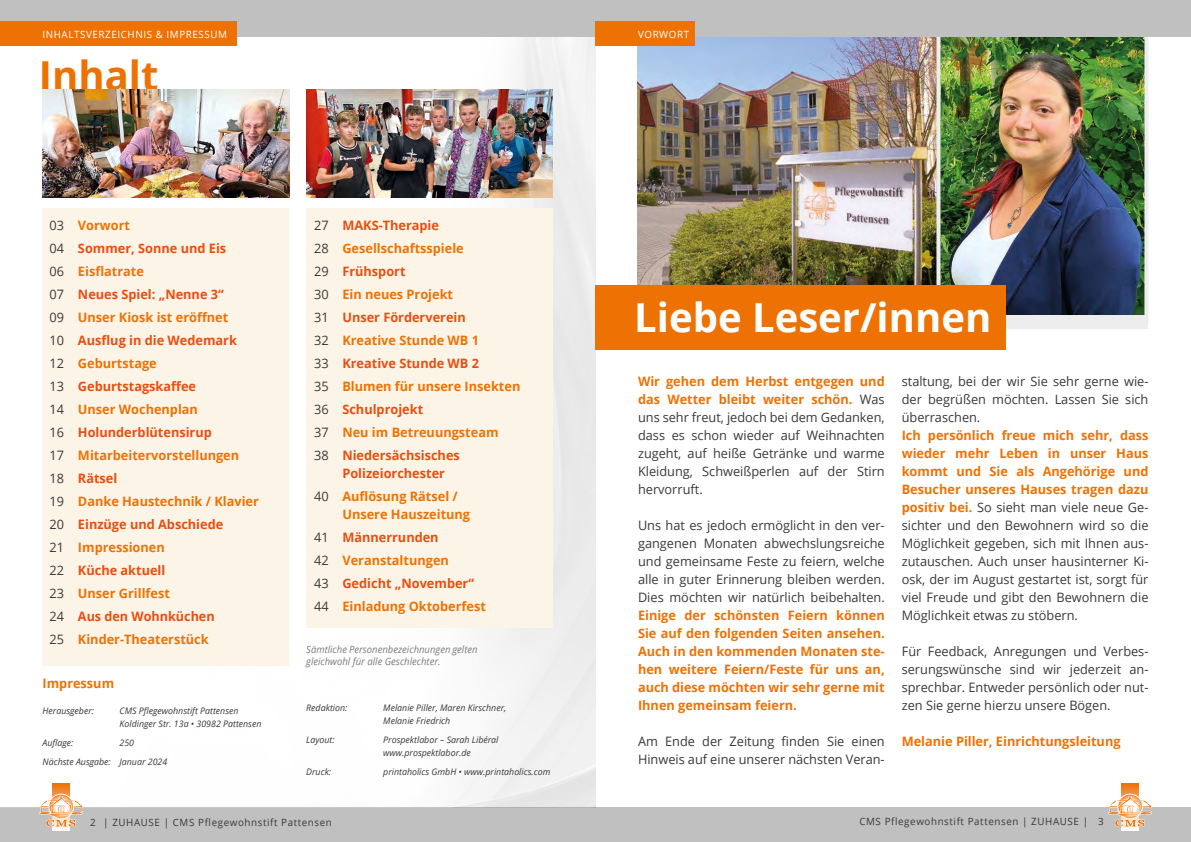
<style>
.page{position:relative;width:1191px;height:842px;background:#fff}
.page>*{position:absolute;margin:0;border:0;box-sizing:border-box;transform-origin:0 0}
.t1{font:700 40px "Open Sans";color:#fff}
.t2{font:700 40px "Open Sans";color:#ee7203}
.t3{font:13px/18px "Open Sans";color:#3a3938;text-align:justify}
.t4{font:700 13px/23px "Open Sans";color:#ee7203}
.t5{font:700 13px/23px "Open Sans";color:#e94e0f}
.t6{font:10px "Open Sans";letter-spacing:.06em;color:#3a3938}
.t7{font:italic 10px/12px "Open Sans";color:#7d7c7b;scale:.95 1}
.t8{font:10px "Open Sans";letter-spacing:.06em;color:#fff}
.t9{font:italic 9px/13px "Open Sans";color:#3a3938}
.s1{font-weight:400;color:#3a3938}
.s2{color:#e94e0f}
.s3{color:#ee7203}
.s4{font-weight:700;color:#ee7203}
</style>
<div class="page">
<div style="left:0;top:807px;width:1191px;height:35px;background:#c1c0c0"></div>
<img style="left:42px;top:36px;width:554px;height:771px">
<img style="left:637px;top:36px;width:299px;height:249px">
<img style="left:941px;top:36px;width:202px;height:280px">
<div style="left:936px;top:16px;width:212px;height:306px;border:4px solid #eeeded"></div>
<div style="left:0;top:0;width:1191px;height:36px;background:#c1c0c0"></div>
<div style="left:0;top:22px;width:236px;height:24px;background:#ee7203"></div>
<svg style="left:53px;top:784px;width:17px;height:46px"></svg>
<div style="left:49px;top:794px;width:25px;height:25px;border:1px solid #fff;border-radius:50%"></div>
<svg style="left:39px;top:796px;width:44px;height:31px"></svg>
<div style="left:595px;top:22px;width:100px;height:24px;background:#ee7203"></div>
<div style="left:43px;top:208px;width:246px;height:457px;background:#fdf4e8"></div>
<div style="left:306px;top:208px;width:247px;height:420px;background:#fdf4e8"></div>
<img style="left:43px;top:90px;width:246px;height:107px">
<img style="left:306px;top:90px;width:247px;height:107px">
<div style="left:595px;top:316px;width:552px;height:13px;background:#eeeded"></div>
<div style="left:596px;top:285px;width:410px;height:65px;background:#ee7203"></div>
<svg style="left:1121px;top:784px;width:18px;height:46px"></svg>
<div style="left:1117px;top:794px;width:25px;height:25px;border:1px solid #fff;border-radius:50%"></div>
<svg style="left:1108px;top:796px;width:44px;height:31px"></svg>
<p class="t8" style="left:43px;top:27px;width:186px">INHALTSVERZEICHNIS &amp; IMPRESSUM</p>
<h1 class="t2" style="left:39px;top:47px;width:121px">Inhalt</h1>
<p class="t4" style="left:50px;top:213px;width:211px"><span class="s1">03</span> Vorwort<br><span class="s1">04</span> <span class="s2">Sommer, Sonne und Eis<br></span><span class="s1">06</span> Eisflatrate<br><span class="s1">07</span> <span class="s2">Neues Spiel: „Nenne 3“<br></span><span class="s1">09</span> Unser Kiosk ist eröffnet<br><span class="s1">10</span> <span class="s2">Ausflug in die Wedemark<br></span><span class="s1">12</span> Geburtstage<br><span class="s1">13</span> <span class="s2">Geburtstagskaffee<br></span><span class="s1">14</span> Unser Wochenplan<br><span class="s1">16</span> <span class="s2">Holunderblütensirup<br></span><span class="s1">17</span> Mitarbeitervorstellungen<br><span class="s1">18</span> <span class="s2">Rätsel<br></span><span class="s1">19</span> Danke Haustechnik / Klavier<br><span class="s1">20</span> <span class="s2">Einzüge und Abschiede<br></span><span class="s1">21</span> Impressionen<br><span class="s1">22</span> <span class="s2">Küche aktuell<br></span><span class="s1">23</span> Unser Grillfest<br><span class="s1">24</span> <span class="s2">Aus den Wohnküchen<br></span><span class="s1">25</span> Kinder-Theaterstück</p>
<p class="t4" style="left:314px;top:213px;width:208px"><span class="s1">27</span> <span class="s2">MAKS-Therapie<br></span><span class="s1">28</span> Gesellschaftsspiele<br><span class="s1">29</span> <span class="s2">Frühsport<br></span><span class="s1">30</span> Ein neues Projekt<br><span class="s1">31</span> <span class="s2">Unser Förderverein<br></span><span class="s1">32</span> Kreative Stunde WB 1<br><span class="s1">33</span> <span class="s2">Kreative Stunde WB 2<br></span><span class="s1">35</span> Blumen für unsere Insekten<br><span class="s1">36</span> <span class="s2">Schulprojekt<br></span><span class="s1">37</span> Neu im Betreuungsteam<br><span class="s1">38</span> <span class="s2">Niedersächsisches</span></p>
<p class="t5" style="left:314px;top:461px;width:145px;text-indent:28px">Polizeiorchester<br><span class="s1">40</span> <span class="s3">Auflösung Rätsel /</span></p>
<p class="t4" style="left:314px;top:502px;width:173px;text-indent:28px">Unsere Hauszeitung<br><span class="s1">41</span> <span class="s2">Männerrunden<br></span><span class="s1">42</span> Veranstaltungen<br><span class="s1">43</span> <span class="s2">Gedicht „November“<br></span><span class="s1">44</span> Einladung Oktoberfest</p>
<p class="t7" style="left:306px;top:643px;width:182px">Sämtliche Personenbezeichnungen gelten gleichwohl für alle Geschlechter.</p>
<p class="t4" style="left:43px;top:671px;width:73px">Impressum</p>
<p class="t9" style="left:43px;top:704px;width:53px">Herausgeber:</p>
<p class="t9" style="left:120px;top:704px;width:143px">CMS Pflegewohnstift Pattensen<br>Koldinger Str. 13a • 30982 Pattensen</p>
<p class="t9" style="left:43px;top:736px;width:32px">Auflage:</p>
<p class="t9" style="left:43px;top:733px;width:126px;line-height:19px;text-indent:77px">250<br>Nächste Ausgabe: Januar 2024</p>
<p class="t9" style="left:306px;top:701px;width:43px">Redaktion:</p>
<p class="t9" style="left:383px;top:701px;width:125px">Melanie Piller, Maren Kirschner,<br>Melanie Friedrich</p>
<p class="t9" style="left:306px;top:733px;width:30px">Layout:</p>
<p class="t9" style="left:383px;top:733px;width:117px">Prospektlabor – Sarah Libéral www.prospektlabor.de</p>
<p class="t9" style="left:306px;top:765px;width:26px">Druck:</p>
<p class="t9" style="left:383px;top:765px;width:169px">printaholics GmbH • www.printaholics.com</p>
<p class="t8" style="left:638px;top:27px;width:53px">VORWORT</p>
<h1 class="t1" style="left:634px;top:290px;width:358px">Liebe Leser/innen</h1>
<p class="t3" style="left:638px;top:372px;width:248px"><span class="s4">Wir gehen dem Herbst entgegen und das Wetter bleibt weiter schön.</span> Was uns sehr freut, jedoch bei dem Gedanken, dass es schon wieder auf Weihnachten zugeht, auf heiße Getränke und warme Kleidung, Schweißperlen auf der Stirn hervorruft.</p>
<p class="t3" style="left:638px;top:516px;width:248px">Uns hat es jedoch ermöglicht in den ver&shy;gangenen Monaten abwechslungsreiche und gemeinsame Feste zu feiern, welche alle in guter Erinnerung bleiben werden.<br>Dies möchten wir natürlich beibehalten.</p>
<p class="t4" style="left:638px;top:606px;width:248px;line-height:18px;text-align:justify">Einige der schönsten Feiern können Sie auf den folgenden Seiten ansehen.<br>Auch in den kommenden Monaten ste&shy;hen weitere Feiern/Feste für uns an, auch diese möchten wir sehr gerne mit Ihnen gemeinsam feiern.</p>
<p class="t3" style="left:638px;top:732px;width:248px">Am Ende der Zeitung finden Sie einen<br>Hinweis auf eine unserer nächsten Veran-</p>
<p class="t3" style="left:901px;top:372px;width:248px">staltung, bei der wir Sie sehr gerne wie&shy;der begrüßen möchten. Lassen Sie sich überraschen.</p>
<p class="t3" style="left:901px;top:426px;width:248px"><span class="s4">Ich persönlich freue mich sehr, dass wieder mehr Leben in unser Haus kommt und Sie als Angehörige und Besucher unseres Hauses tragen dazu positiv bei.</span> So sieht man viele neue Ge&shy;sichter und den Bewohnern wird so die Möglichkeit gegeben, sich mit Ihnen aus&shy;zutauschen. Auch unser hausinterner Ki&shy;osk, der im August gestartet ist, sorgt für viel Freude und gibt den Bewohnern die Möglichkeit etwas zu stöbern.</p>
<p class="t3" style="left:901px;top:642px;width:248px">Für Feedback, Anregungen und Verbes&shy;serungswünsche sind wir jederzeit an&shy;sprechbar. Entweder persönlich oder nut&shy;zen Sie gerne hierzu unsere Bögen.</p>
<p class="t4" style="left:901px;top:729px;width:220px">Melanie Piller, Einrichtungsleitung</p>
<p class="t6" style="left:90px;top:815px;width:243px">2 | ZUHAUSE | CMS Pflegewohnstift Pattensen</p>
<p class="t6" style="left:859px;top:814px;width:246px">CMS Pflegewohnstift Pattensen | ZUHAUSE | 3</p>
</div>
